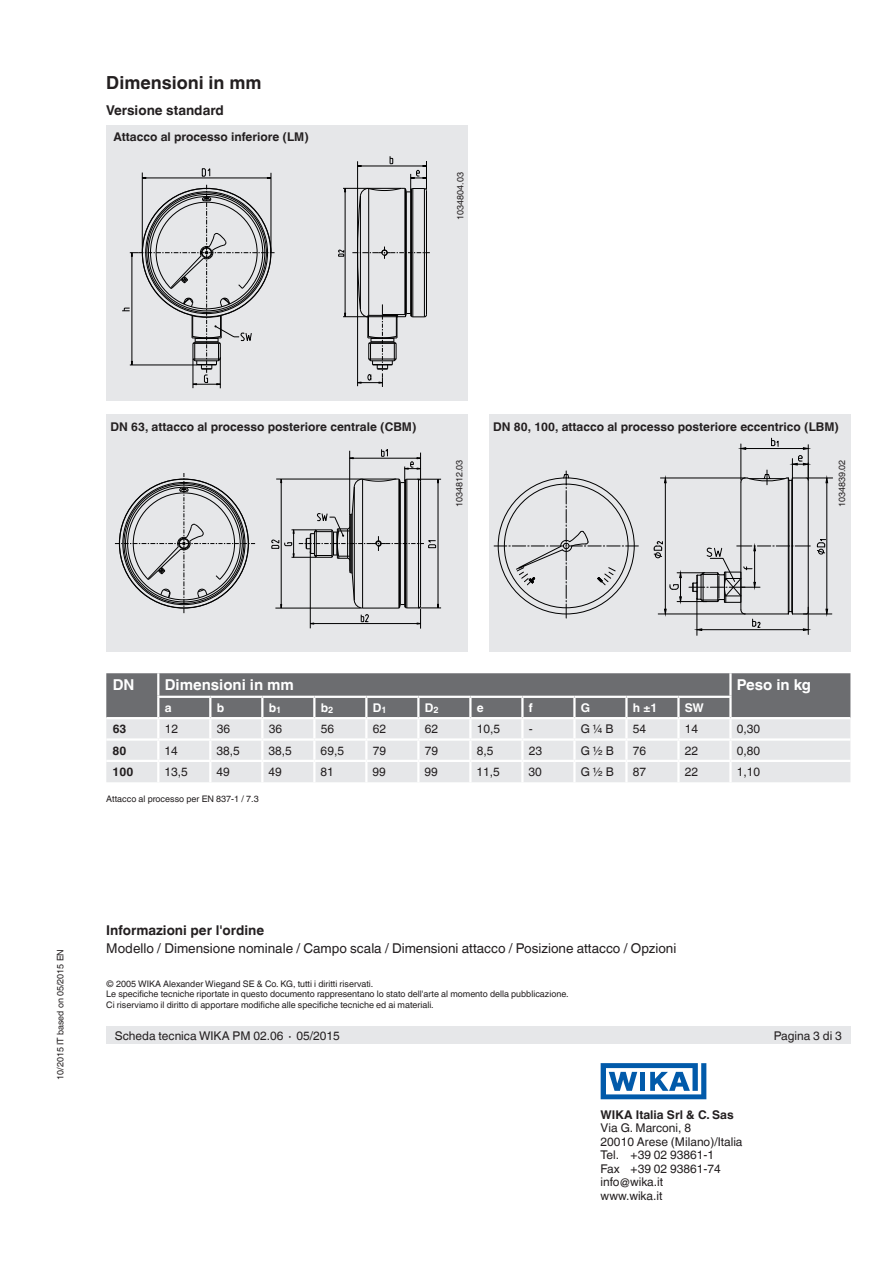
<style>
.page{position:relative;width:893px;height:1263px;background:#fff}
.page>*{position:absolute;margin:0;border:0;box-sizing:border-box;transform-origin:0 0}
.t1{font:700 18px "Helvetica World";color:#231f20}
.t2{font:700 15px "Helvetica World";color:#fff}
.t3{font:13.5px "Helvetica World";color:#231f20}
.t4{font:700 13.5px "Helvetica World";color:#231f20}
.t5{font:12px/13.5px "Helvetica World";color:#231f20}
.t6{font:700 12px "Helvetica World";color:#231f20}
.t7{font:700 12px "Helvetica World";color:#fff}
.t8{font:9px/10.5px "Helvetica World";color:#231f20}
</style>
<div class="page">
<svg style="left:601px;top:1063px;width:105px;height:36px"></svg>
<div style="left:106px;top:1027px;width:744px;height:17px;background:#e6e7e9"></div>
<div style="left:106px;top:125px;width:362px;height:276px;background:#e6e7e9"></div>
<div style="left:106px;top:414px;width:362px;height:237px;background:#e6e7e9"></div>
<div style="left:489px;top:414px;width:361px;height:237px;background:#e6e7e9"></div>
<svg style="left:338px;top:250px;width:6px;height:6px"></svg>
<svg style="left:202px;top:168px;width:8px;height:8px"></svg>
<hr style="left:142px;top:173px;width:1px;height:80px;background:#000">
<hr style="left:343px;top:316px;width:55px;height:1px;background:#000">
<hr style="left:345px;top:188px;width:1px;height:129px;background:#000">
<hr style="left:142px;top:178px;width:129px;height:1px;background:#000">
<hr style="left:271px;top:173px;width:1px;height:80px;background:#000">
<hr style="left:343px;top:188px;width:58px;height:1px;background:#000">
<svg style="left:122px;top:185px;width:153px;height:203px"></svg>
<svg style="left:352px;top:156px;width:78px;height:231px"></svg>
<hr style="left:362px;top:479px;width:1px;height:129px;background:#000">
<hr style="left:354px;top:486px;width:1px;height:114px;background:#000">
<hr style="left:352px;top:513px;width:1px;height:61px;background:#000">
<hr style="left:351px;top:514px;width:1px;height:59px;background:#000">
<hr style="left:350px;top:514px;width:1px;height:59px;background:#000">
<hr style="left:310px;top:551px;width:1px;height:77px;background:#000">
<hr style="left:275px;top:608px;width:86px;height:1px;background:#000">
<hr style="left:310px;top:623px;width:111px;height:1px;background:#000">
<hr style="left:281px;top:479px;width:1px;height:129px;background:#000">
<hr style="left:438px;top:479px;width:1px;height:129px;background:#000">
<hr style="left:418px;top:479px;width:1px;height:129px;background:#000">
<hr style="left:407px;top:479px;width:1px;height:129px;background:#000">
<hr style="left:405px;top:480px;width:1px;height:127px;background:#000">
<hr style="left:420px;top:481px;width:1px;height:125px;background:#000">
<hr style="left:404px;top:481px;width:1px;height:125px;background:#000">
<hr style="left:400px;top:483px;width:1px;height:121px;background:#000">
<hr style="left:399px;top:479px;width:1px;height:129px;background:#000">
<hr style="left:349px;top:515px;width:1px;height:57px;background:#000">
<svg style="left:349px;top:571px;width:20px;height:51px"></svg>
<svg style="left:398px;top:604px;width:43px;height:25px"></svg>
<hr style="left:363px;top:608px;width:36px;height:1px;background:#000">
<svg style="left:115px;top:473px;width:140px;height:140px"></svg>
<svg style="left:272px;top:449px;width:169px;height:114px"></svg>
<hr style="left:697px;top:598px;width:1px;height:37px;background:#000">
<svg style="left:654px;top:438px;width:179px;height:196px"></svg>
<svg style="left:494px;top:471px;width:144px;height:147px"></svg>
<div style="left:106px;top:762px;width:744px;height:20px;background:#e6e7e9"></div>
<hr style="left:157px;top:762px;width:2px;height:20px;background:#fff">
<hr style="left:209px;top:762px;width:2px;height:20px;background:#fff">
<hr style="left:261px;top:762px;width:2px;height:20px;background:#fff">
<hr style="left:313px;top:762px;width:2px;height:20px;background:#fff">
<hr style="left:365px;top:762px;width:2px;height:20px;background:#fff">
<hr style="left:417px;top:762px;width:2px;height:20px;background:#fff">
<hr style="left:469px;top:762px;width:3px;height:20px;background:#fff">
<hr style="left:521px;top:762px;width:3px;height:20px;background:#fff">
<hr style="left:573px;top:762px;width:3px;height:20px;background:#fff">
<hr style="left:625px;top:762px;width:3px;height:20px;background:#fff">
<hr style="left:677px;top:762px;width:3px;height:20px;background:#fff">
<hr style="left:729px;top:762px;width:3px;height:20px;background:#fff">
<svg style="left:106px;top:673px;width:744px;height:87px;background:#adaeb1"></svg>
<hr style="left:106px;top:717px;width:52px;height:2px;background:#fff">
<hr style="left:729px;top:673px;width:3px;height:23px;background:#fff">
<hr style="left:729px;top:698px;width:3px;height:19px;background:#fff">
<hr style="left:730px;top:717px;width:120px;height:2px;background:#fff">
<h1 class="t1" style="left:106px;top:72px;width:157px">Dimensioni in mm</h1>
<h3 class="t4" style="left:106px;top:102px;width:119px">Versione standard</h3>
<h3 class="t6" style="left:114px;top:130px;width:197px">Attacco al processo inferiore (LM)</h3>
<p class="t8" style="left:455px;top:220px;width:49px;rotate:-90deg">1034804.03</p>
<h3 class="t6" style="left:111px;top:420px;width:307px">DN 63, attacco al processo posteriore centrale (CBM)</h3>
<h3 class="t6" style="left:493px;top:420px;width:347px">DN 80, 100, attacco al processo posteriore eccentrico (LBM)</h3>
<p class="t8" style="left:454px;top:507px;width:49px;rotate:-90deg">1034812.03</p>
<p class="t8" style="left:837px;top:507px;width:49px;rotate:-90deg">1034839.02</p>
<h2 class="t2" style="left:113px;top:676px;width:23px">DN</h2>
<h2 class="t2" style="left:165px;top:676px;width:131px">Dimensioni in mm</h2>
<h2 class="t2" style="left:737px;top:676px;width:76px">Peso in kg</h2>
<h3 class="t7" style="left:165px;top:701px;width:8px">a</h3>
<h3 class="t7" style="left:217px;top:701px;width:9px">b</h3>
<h3 class="t7" style="left:269px;top:701px;width:14px">b<sub>1</sub></h3>
<h3 class="t7" style="left:321px;top:701px;width:14px">b<sub>2</sub></h3>
<h3 class="t7" style="left:373px;top:701px;width:15px">D<sub>1</sub></h3>
<h3 class="t7" style="left:425px;top:701px;width:15px">D<sub>2</sub></h3>
<h3 class="t7" style="left:477px;top:701px;width:8px">e</h3>
<h3 class="t7" style="left:529px;top:701px;width:5px">f</h3>
<h3 class="t7" style="left:581px;top:701px;width:11px">G</h3>
<h3 class="t7" style="left:633px;top:701px;width:26px">h ±1</h3>
<h3 class="t7" style="left:685px;top:701px;width:21px">SW</h3>
<h3 class="t6" style="left:113px;top:722px;width:15px">63</h3>
<h3 class="t5" style="left:165px;top:722px;width:15px">12</h3>
<h3 class="t5" style="left:217px;top:722px;width:15px">36</h3>
<h3 class="t5" style="left:269px;top:722px;width:15px">36</h3>
<h3 class="t5" style="left:321px;top:722px;width:15px">56</h3>
<h3 class="t5" style="left:373px;top:722px;width:15px">62</h3>
<h3 class="t5" style="left:425px;top:722px;width:15px">62</h3>
<h3 class="t5" style="left:477px;top:722px;width:25px">10,5</h3>
<h3 class="t5" style="left:529px;top:722px;width:5px">-</h3>
<h3 class="t5" style="left:581px;top:722px;width:34px">G ¼ B</h3>
<h3 class="t5" style="left:633px;top:722px;width:15px">54</h3>
<h3 class="t5" style="left:685px;top:722px;width:15px">14</h3>
<h3 class="t5" style="left:737px;top:722px;width:25px">0,30</h3>
<h3 class="t6" style="left:113px;top:743px;width:15px">80</h3>
<h3 class="t5" style="left:165px;top:744px;width:15px">14</h3>
<h3 class="t5" style="left:217px;top:744px;width:25px">38,5</h3>
<h3 class="t5" style="left:269px;top:744px;width:25px">38,5</h3>
<h3 class="t5" style="left:321px;top:744px;width:25px">69,5</h3>
<h3 class="t5" style="left:373px;top:744px;width:15px">79</h3>
<h3 class="t5" style="left:425px;top:744px;width:15px">79</h3>
<h3 class="t5" style="left:477px;top:744px;width:18px">8,5</h3>
<h3 class="t5" style="left:529px;top:744px;width:15px">23</h3>
<h3 class="t5" style="left:581px;top:744px;width:35px">G ½ B</h3>
<h3 class="t5" style="left:633px;top:744px;width:15px">76</h3>
<h3 class="t5" style="left:685px;top:744px;width:15px">22</h3>
<h3 class="t5" style="left:737px;top:744px;width:25px">0,80</h3>
<h3 class="t6" style="left:113px;top:765px;width:22px">100</h3>
<h3 class="t5" style="left:165px;top:765px;width:25px">13,5</h3>
<h3 class="t5" style="left:217px;top:765px;width:15px">49</h3>
<h3 class="t5" style="left:269px;top:765px;width:15px">49</h3>
<h3 class="t5" style="left:321px;top:765px;width:15px">81</h3>
<h3 class="t5" style="left:373px;top:765px;width:15px">99</h3>
<h3 class="t5" style="left:425px;top:765px;width:15px">99</h3>
<h3 class="t5" style="left:477px;top:765px;width:25px">11,5</h3>
<h3 class="t5" style="left:529px;top:765px;width:15px">30</h3>
<h3 class="t5" style="left:581px;top:765px;width:35px">G ½ B</h3>
<h3 class="t5" style="left:633px;top:765px;width:15px">87</h3>
<h3 class="t5" style="left:685px;top:765px;width:15px">22</h3>
<h3 class="t5" style="left:737px;top:765px;width:25px">1,10</h3>
<p class="t8" style="left:106px;top:793px;width:154px">Attacco al processo per EN 837-1 / 7.3</p>
<p class="t8" style="left:55px;top:1080px;width:132px;rotate:-90deg">10/2015 IT based on 05/2015 EN</p>
<h3 class="t4" style="left:106px;top:922px;width:159px">Informazioni per l'ordine</h3>
<h3 class="t3" style="left:106px;top:940px;width:572px">Modello / Dimensione nominale / Campo scala / Dimensioni attacco / Posizione attacco / Opzioni</h3>
<p class="t8" style="left:106px;top:978px;width:464px">© 2005 WIKA Alexander Wiegand SE &amp; Co. KG, tutti i diritti riservati.<br>Le specifiche tecniche riportate in questo documento rappresentano lo stato dell'arte al momento della pubblicazione.<br>Ci riserviamo il diritto di apportare modifiche alle specifiche tecniche ed ai materiali.</p>
<h3 class="t5" style="left:115px;top:1029px;width:226px">Scheda tecnica WIKA PM 02.06 ∙ 05/2015</h3>
<h3 class="t5" style="left:774px;top:1029px;width:70px">Pagina 3 di 3</h3>
<h3 class="t6" style="left:601px;top:1107px;width:135px">WIKA Italia Srl &amp; C. Sas</h3>
<h3 class="t5" style="left:601px;top:1121px;width:143px">Via G. Marconi, 8<br>20010 Arese (Milano)/Italia<br>Tel. +39 02 93861-1<br>Fax +39 02 93861-74 info@wika.it<br>www.wika.it</h3>
</div>
